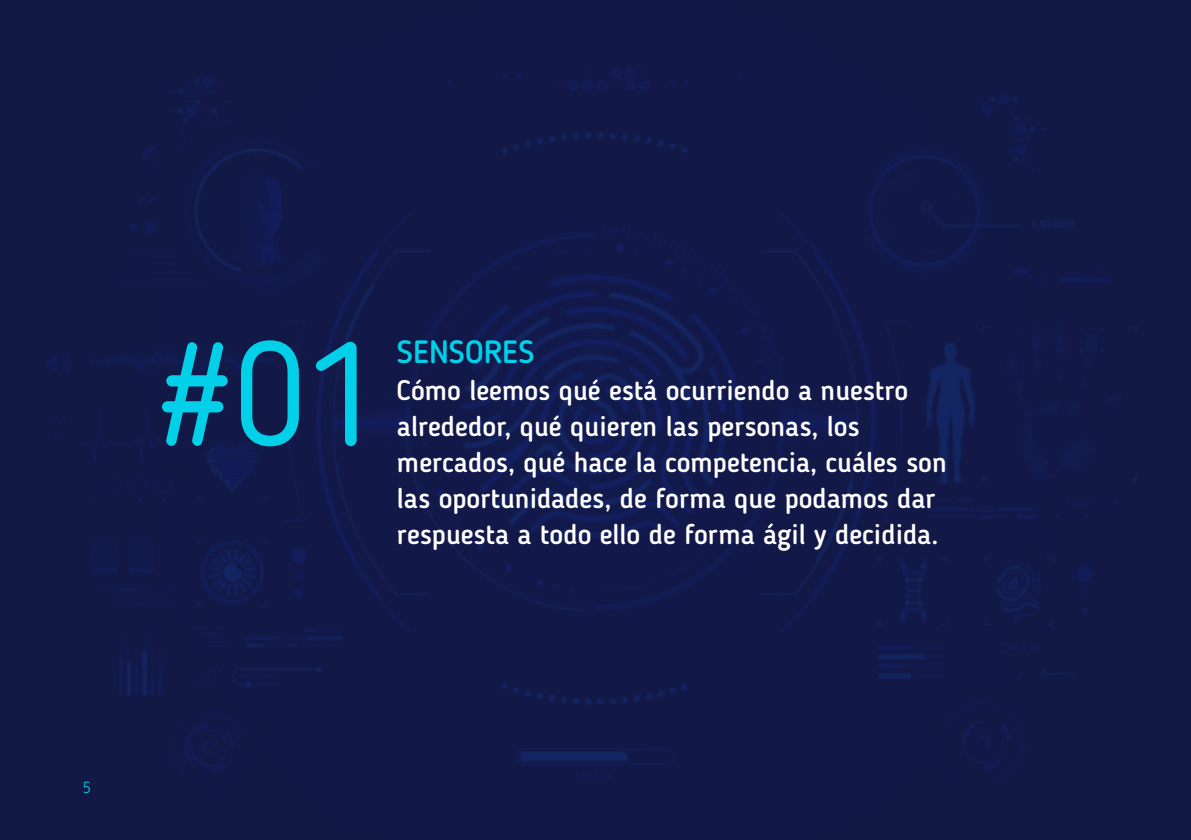
<style>
.page{position:relative;width:1191px;height:840px;background:#fff}
.page>*{position:absolute;margin:0;border:0;box-sizing:border-box;transform-origin:0 0}
.t1{font:144px "Blogger Sans";color:#01d0e8}
.t2{font:500 32px "Blogger Sans";color:#01d0e8}
.t3{font:500 28px/36px "Blogger Sans";color:#fff}
.t4{font:300 16px "Blogger Sans";color:#01d0e8}
</style>
<div class="page">
<div style="left:0;top:0;width:1191px;height:839px;background:#121946"></div>
<h1 class="t1" style="left:156px;top:309px;width:224px">#01</h1>
<p class="t2" style="left:397px;top:333px;width:139px">SENSORES</p>
<p class="t3" style="left:397px;top:372px;width:551px">Cómo leemos qué está ocurriendo a nuestro alrededor, qué quieren las personas, los mercados, qué hace la competencia, cuáles son las oportunidades, de forma que podamos dar respuesta a todo ello de forma ágil y decidida.</p>
<p class="t4" style="left:83px;top:777px;width:9px">5</p>
</div>
